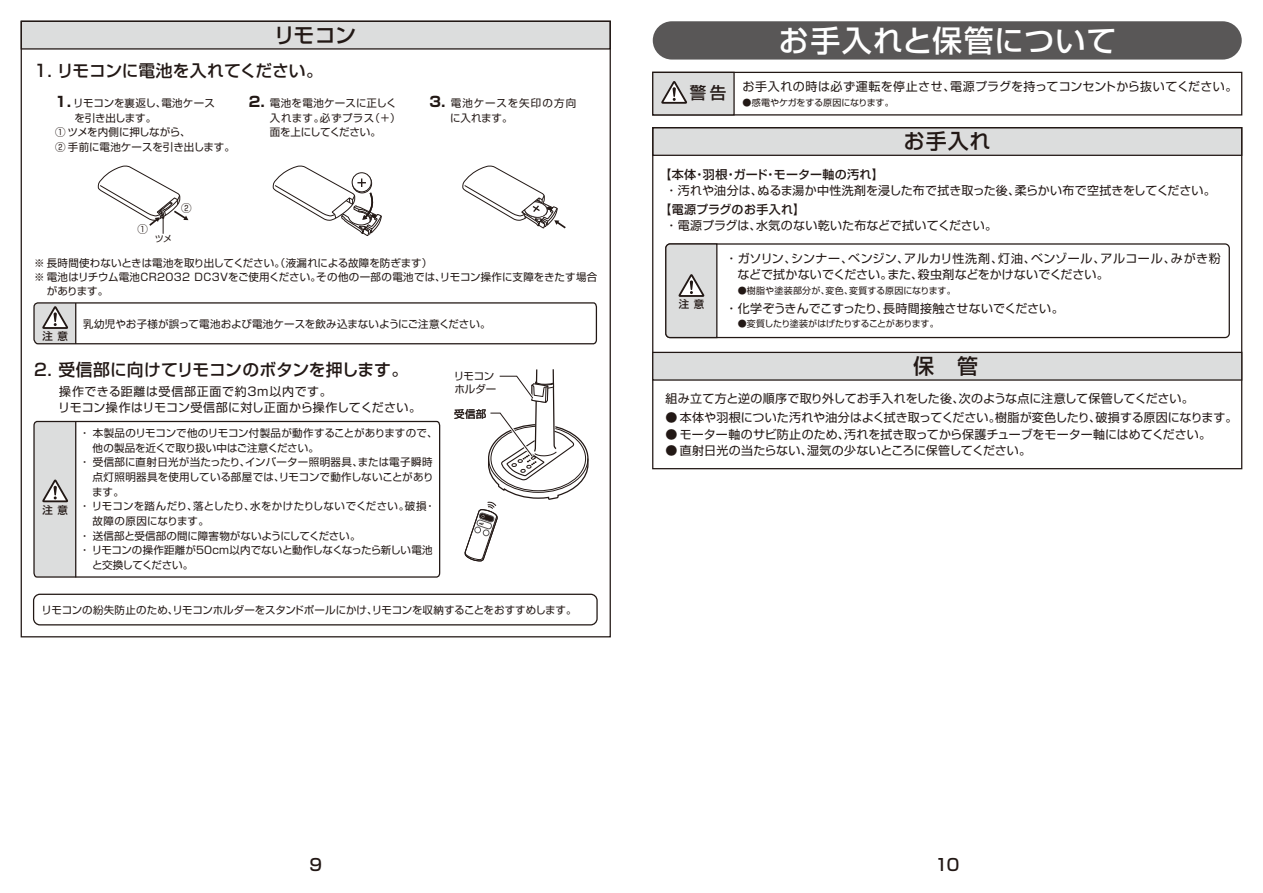
<style>
.page{position:relative;width:1263px;height:893px;background:#fff}
.page>*{position:absolute;margin:0;border:0;box-sizing:border-box;transform-origin:0 0}
.t1{font:500 30px "Shin Go Pro";letter-spacing:.035em;color:#fff}
.t2{font:500 21px "Shin Go Pro";letter-spacing:.02em;color:#221815}
.t3{font:500 16.8px "Shin Go Pro";letter-spacing:-.01em;color:#221815}
.t4{font:500 16.5px "Shin Go Pro";color:#221815}
.t5{font:12px/16.2px "Shin Go Pro";letter-spacing:.01em;color:#221815}
.t6{font:12px/16.5px "Shin Go Pro";letter-spacing:.03em;color:#221815}
.t7{font:500 12px "Shin Go Pro";letter-spacing:.025em;color:#221815}
.t8{font:10.5px/14.2px "Shin Go Pro";color:#221815}
.t9{font:10.5px "Shin Go Pro";letter-spacing:.025em;color:#221815}
.t10{font:10.5px/14.2px "Shin Go Pro";letter-spacing:.02em;color:#221815}
.t11{font:10.5px "Shin Go Pro";letter-spacing:-.02em;color:#221815}
.t12{font:10.5px/14.2px "Shin Go Pro";letter-spacing:.085em;color:#221815}
.t13{font:10.5px "Shin Go Pro";letter-spacing:-.05em;color:#221815}
.t14{font:500 10.5px "Shin Go Pro";color:#221815}
.t15{font:9px "Shin Go Pro";letter-spacing:.02em;color:#221815}
.t16{font:9px "Shin Go Pro";letter-spacing:-.05em;color:#221815}
.t17{font:9px "Shin Go Pro";letter-spacing:-.015em;color:#221815}
.s1{font-weight:700;font-size:14.1px}
</style>
<div class="page">
<div style="left:21px;top:21px;width:590px;height:29px;background:#dcdddd;border:1px solid #221815"></div>
<svg style="left:33px;top:302px;width:565px;height:43px"></svg>
<svg style="left:33px;top:420px;width:408px;height:158px"></svg>
<svg style="left:34px;top:421px;width:42px;height:156px;background:#cfcfcf"></svg>
<svg style="left:273px;top:165px;width:109px;height:71px"></svg>
<svg style="left:462px;top:165px;width:104px;height:64px"></svg>
<svg style="left:98px;top:165px;width:90px;height:69px"></svg>
<div style="left:33px;top:594px;width:565px;height:31px;border:1px solid #221815;border-radius:6px"></div>
<svg style="left:464px;top:369px;width:125px;height:193px"></svg>
<div style="left:653px;top:21px;width:589px;height:39px;background:#595757;border-radius:19px"></div>
<div style="left:652px;top:127px;width:590px;height:29px;background:#dcdddd;border:1px solid #221815"></div>
<div style="left:652px;top:352px;width:590px;height:29px;background:#dcdddd;border:1px solid #221815"></div>
<div style="left:652px;top:72px;width:590px;height:44px;border:1px solid #221815"></div>
<div style="left:652px;top:72px;width:83px;height:44px;background:#dcdddd;border:1px solid #221815"></div>
<svg style="left:661px;top:81px;width:26px;height:23px"></svg>
<div style="left:665px;top:243px;width:565px;height:95px;border:1px solid #221815;border-radius:4px"></div>
<svg style="left:665px;top:243px;width:53px;height:96px;background:#c9c9c8"></svg>
<h2 class="t2" style="left:274px;top:18px;width:84px">リモコン</h2>
<h3 class="t3" style="left:34px;top:57px;width:291px">1. リモコンに電池を入れてください。</h3>
<p class="t8" style="left:74px;top:95px;width:142px;text-indent:-19px"><span class="s1">1.</span> リモコンを裏返し、電池ケースを引き出します。</p>
<p class="t10" style="left:270px;top:95px;width:132px;text-indent:-21px"><span class="s1">2.</span> 電池を電池ケースに正しく入れます。必ずプラス（＋）面を上にしてください。</p>
<p class="t12" style="left:450px;top:95px;width:128px;text-indent:-21px"><span class="s1">3.</span> 電池ケースを矢印の方向に入れます。</p>
<p class="t8" style="left:55px;top:124px;width:181px;line-height:15px">① ツメを内側に押しながら、<br>② 手前に電池ケースを引き出します。</p>
<p class="t8" style="left:137px;top:220px;width:12px">①</p>
<p class="t17" style="left:155px;top:231px;width:19px">ツメ</p>
<p class="t8" style="left:181px;top:200px;width:12px">②</p>
<p class="t8" style="left:34px;top:255px;width:400px">※ 長時間使わないときは電池を取り出してください。（液漏れによる故障を防ぎます）</p>
<p class="t9" style="left:34px;top:269px;width:565px">※ 電池はリチウム電池CR2032 DC3Vをご使用ください。その他の一部の電池では、リモコン操作に支障をきたす場合</p>
<p class="t8" style="left:47px;top:283px;width:63px">があります。</p>
<p class="t14" style="left:43px;top:327px;width:27px">注意</p>
<p class="t8" style="left:83px;top:315px;width:409px">乳幼児やお子様が誤って電池および電池ケースを飲み込まないようにご注意ください。</p>
<h3 class="t3" style="left:34px;top:356px;width:376px">2. 受信部に向けてリモコンのボタンを押します。</h3>
<p class="t6" style="left:58px;top:382px;width:364px">操作できる距離は受信部正面で約3m以内です。<br>リモコン操作はリモコン受信部に対し正面から操作してください。</p>
<p class="t14" style="left:43px;top:501px;width:27px">注意</p>
<p class="t8" style="left:79px;top:425px;width:360px">・ 本製品のリモコンで他のリモコン付製品が動作することがありますので、</p>
<p class="t8" style="left:93px;top:439px;width:228px">他の製品を近くで取り扱い中はご注意ください。</p>
<p class="t9" style="left:79px;top:454px;width:355px">・ 受信部に直射日光が当たったり、インバーター照明器具、または電子瞬時</p>
<p class="t8" style="left:93px;top:469px;width:342px">点灯照明器具を使用している部屋では、リモコンで動作しないことがあり</p>
<p class="t8" style="left:92px;top:483px;width:33px">ます。</p>
<p class="t10" style="left:79px;top:498px;width:357px">・ リモコンを踏んだり、落としたり、水をかけたりしないでください。破損・</p>
<p class="t8" style="left:93px;top:512px;width:118px">故障の原因になります。</p>
<p class="t8" style="left:79px;top:527px;width:282px">・ 送信部と受信部の間に障害物がないようにしてください。</p>
<p class="t8" style="left:79px;top:542px;width:355px">・ リモコンの操作距離が50cm以内でないと動作しなくなったら新しい電池</p>
<p class="t13" style="left:92px;top:556px;width:103px">と交換してください。</p>
<p class="t8" style="left:454px;top:368px;width:44px;line-height:12.8px">リモコンホルダー</p>
<p class="t8" style="left:454px;top:405px;width:34px">受信部</p>
<p class="t11" style="left:42px;top:601px;width:536px">リモコンの紛失防止のため、リモコンホルダーをスタンドポールにかけ、リモコンを収納することをおすすめします。</p>
<h1 class="t1" style="left:779px;top:16px;width:339px">お手入れと保管について</h1>
<p class="t6" style="left:742px;top:77px;width:496px">お手入れの時は必ず運転を停止させ、電源プラグを持ってコンセントから抜いてください。</p>
<p class="t17" style="left:690px;top:95px;width:205px"><sup>警告</sup> ●感電やケガをする原因になります。</p>
<h2 class="t2" style="left:904px;top:124px;width:88px">お手入れ</h2>
<p class="t7" style="left:659px;top:164px;width:226px">【本体・羽根・ガード・モーター軸の汚れ】</p>
<p class="t5" style="left:665px;top:181px;width:552px">・汚れや油分は、ぬるま湯か中性洗剤を浸した布で拭き取った後、柔らかい布で空拭きをしてください。</p>
<p class="t7" style="left:659px;top:199px;width:147px">【電源プラグのお手入れ】</p>
<p class="t5" style="left:665px;top:216px;width:333px">・電源プラグは、水気のない乾いた布などで拭いてください。</p>
<p class="t14" style="left:679px;top:296px;width:27px">注意</p>
<p class="t5" style="left:725px;top:249px;width:497px">・ガソリン、シンナー、ベンジン、アルカリ性洗剤、灯油、ベンゾール、アルコール、みがき粉　などで拭かないでください。また、殺虫剤などをかけないでください。</p>
<p class="t15" style="left:738px;top:283px;width:220px">●樹脂や塗装部分が、変色、変質する原因になります。</p>
<p class="t5" style="left:725px;top:299px;width:340px">・化学ぞうきんでこすったり、長時間接触させないでください。</p>
<p class="t16" style="left:738px;top:317px;width:202px">●変質したり塗装がはげたりすることがあります。</p>
<h2 class="t2" style="left:913px;top:349px;width:67px">保　管</h2>
<p class="t5" style="left:665px;top:389px;width:530px">組み立て方と逆の順序で取り外してお手入れをした後、次のような点に注意して保管してください。</p>
<p class="t5" style="left:665px;top:408px;width:574px">● 本体や羽根についた汚れや油分はよく拭き取ってください。樹脂が変色したり、破損する原因になります。</p>
<p class="t5" style="left:665px;top:424px;width:547px">● モーター軸のサビ防止のため、汚れを拭き取ってから保護チューブをモーター軸にはめてください。</p>
<p class="t5" style="left:665px;top:441px;width:367px">● 直射日光の当たらない、湿気の少ないところに保管してください。</p>
<h3 class="t4" style="left:309px;top:851px;width:14px">9</h3>
<h3 class="t4" style="left:935px;top:851px;width:25px">10</h3>
</div>
